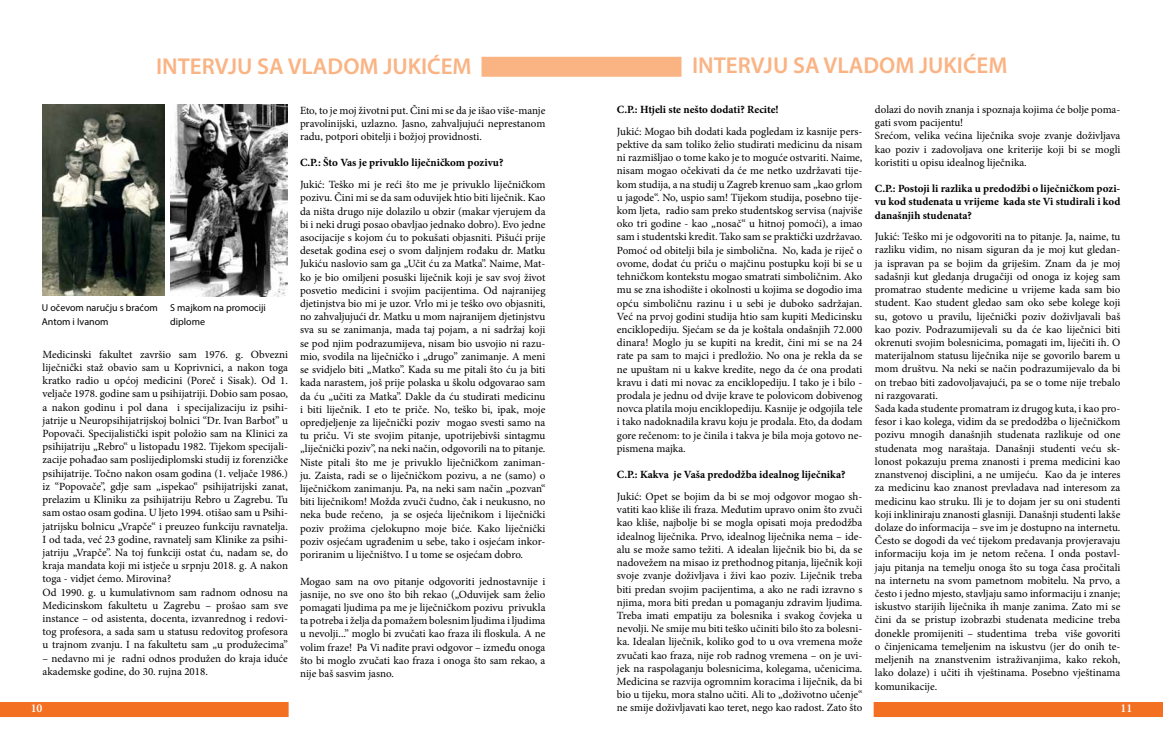
<style>
.page{position:relative;width:1163px;height:752px;background:#fff}
.page>*{position:absolute;margin:0;border:0;box-sizing:border-box;transform-origin:0 0}
.t1{font:600 23px "Myriad Pro";color:#fab383}
.t2{font:600 12px "Minion Pro";color:#fff}
.t3{font:11px/13.2px "Minion Pro";color:#000;text-align:justify}
.t4{font:700 11px/13.2px "Minion Pro";color:#000;text-align:justify}
.t5{font:10px/13.5px "Myriad Pro";color:#000}
</style>
<div class="page">
<div style="left:0;top:701px;width:288px;height:15px;background:#f36f21"></div>
<div style="left:873px;top:701px;width:289px;height:15px;background:#f36f21"></div>
<div style="left:481px;top:57px;width:200px;height:20px;background:#fab383"></div>
<img style="left:43px;top:105px;width:121px;height:191px">
<img style="left:170px;top:105px;width:118px;height:191px">
<h1 class="t1" style="left:156px;top:52px;width:72px">INTERVJU</h1>
<h1 class="t1" style="left:257px;top:52px;width:138px">SA VLADOM JUKI</h1>
<h1 class="t1" style="left:427px;top:52px;width:46px">ĆEM</h1>
<h1 class="t1" style="left:692px;top:51px;width:72px">INTERVJU</h1>
<h1 class="t1" style="left:793px;top:51px;width:138px">SA VLADOM JUKI</h1>
<h1 class="t1" style="left:962px;top:51px;width:46px">ĆEM</h1>
<p class="t4" style="left:617px;top:103px;width:163px">C.P.: Htjeli ste nešto dodati? Recite!</p>
<p class="t3" style="left:617px;top:125px;width:247px">Jukić: Mogao bih dodati kada pogledam iz kasnije pers&shy;pektive da sam toliko želio studirati medicinu da nisam ni razmišljao o tome kako je to moguće ostvariti. Naime, nisam mogao očekivati da će me netko uzdržavati tije&shy;kom studija, a na studij u Zagreb krenuo sam „kao grlom u jagode“. No, uspio sam! Tijekom studija, posebno tije&shy;kom ljeta, radio sam preko studentskog servisa (najviše oko tri godine - kao „nosač“ u hitnoj pomoći), a imao sam i studentski kredit. Tako sam se praktički uzdržavao.<br>Pomoć od obitelji bila je simbolična. No, kada je riječ o ovome, dodat ću priču o majčinu postupku koji bi se u tehničkom kontekstu mogao smatrati simboličnim. Ako mu se zna ishodište i okolnosti u kojima se dogodio ima opću simboličnu razinu i u sebi je duboko sadržajan.<br>Već na prvoj godini studija htio sam kupiti Medicinsku enciklopediju. Sjećam se da je koštala ondašnjih 72.000 dinara! Moglo ju se kupiti na kredit, čini mi se na 24 rate pa sam to majci i predložio. No ona je rekla da se ne upuštam ni u kakve kredite, nego da će ona prodati kravu i dati mi novac za enciklopediju. I tako je i bilo - prodala je jednu od dvije krave te polovicom dobivenog novca platila moju enciklopediju. Kasnije je odgojila tele i tako nadoknadila kravu koju je prodala. Eto, da dodam gore rečenom: to je činila i takva je bila moja gotovo ne&shy;pismena majka.</p>
<p class="t4" style="left:617px;top:468px;width:230px">C.P.: Kakva je Vaša predodžba idealnog liječnika?</p>
<p class="t3" style="left:617px;top:489px;width:247px">Jukić: Opet se bojim da bi se moj odgovor mogao sh&shy;vatiti kao kliše ili fraza. Međutim upravo onim što zvuči kao kliše, najbolje bi se mogla opisati moja predodžba idealnog liječnika. Prvo, idealnog liječnika nema – ide&shy;alu se može samo težiti. A idealan liječnik bio bi, da se nadovežem na misao iz prethodnog pitanja, liječnik koji svoje zvanje doživljava i živi kao poziv. Liječnik treba biti predan svojim pacijentima, a ako ne radi izravno s njima, mora biti predan u pomaganju zdravim ljudima.<br>Treba imati empatiju za bolesnika i svakog čovjeka u nevolji. Ne smije mu biti teško učiniti bilo što za bolesni&shy;ka. Idealan liječnik, koliko god to u ova vremena može zvučati kao fraza, nije rob radnog vremena – on je uvi&shy;jek na raspolaganju bolesnicima, kolegama, učenicima.<br>Medicina se razvija ogromnim koracima i liječnik, da bi bio u tijeku, mora stalno učiti. Ali to „doživotno učenje“ ne smije doživljavati kao teret, nego kao radost. Zato što</p>
<p class="t3" style="left:300px;top:104px;width:247px">Eto, to je moj životni put. Čini mi se da je išao više-manje pravolinijski, uzlazno. Jasno, zahvaljujući neprestanom radu, potpori obitelji i božjoj providnosti.</p>
<p class="t4" style="left:300px;top:156px;width:205px">C.P.: Što Vas je privuklo liječničkom pozivu?</p>
<p class="t3" style="left:300px;top:178px;width:247px">Jukić: Teško mi je reći što me je privuklo liječničkom pozivu. Čini mi se da sam oduvijek htio biti liječnik. Kao da ništa drugo nije dolazilo u obzir (makar vjerujem da bi i neki drugi posao obavljao jednako dobro). Evo jedne asocijacije s kojom ću to pokušati objasniti. Pišući prije desetak godina esej o svom daljnjem rođaku dr. Matku Jukiću naslovio sam ga „Učit ću za Matka”. Naime, Mat&shy;ko je bio omiljeni posuški liječnik koji je sav svoj život posvetio medicini i svojim pacijentima. Od najranijeg djetinjstva bio mi je uzor. Vrlo mi je teško ovo objasniti, no zahvaljujući dr. Matku u mom najranijem djetinjstvu sva su se zanimanja, mada taj pojam, a ni sadržaj koji se pod njim podrazumijeva, nisam bio usvojio ni razu&shy;mio, svodila na liječničko i „drugo” zanimanje. A meni se svidjelo biti „Matko”. Kada su me pitali što ću ja biti kada narastem, još prije polaska u školu odgovarao sam da ću „učiti za Matka”. Dakle da ću studirati medicinu i biti liječnik. I eto te priče. No, teško bi, ipak, moje opredjeljenje za liječnički poziv mogao svesti samo na tu priču. Vi ste svojim pitanje, upotrijebivši sintagmu „liječnički poziv”, na neki način, odgovorili na to pitanje.<br>Niste pitali što me je privuklo liječničkom zaniman&shy;ju. Zaista, radi se o liječničkom pozivu, a ne (samo) o liječničkom zanimanju. Pa, na neki sam način „pozvan“ biti liječnikom! Možda zvuči čudno, čak i neukusno, no neka bude rečeno, ja se osjeća liječnikom i liječnički poziv prožima cjelokupno moje biće. Kako liječnički poziv osjećam ugrađenim u sebe, tako i osjećam inkor&shy;poriranim u liječništvo. I u tome se osjećam dobro.</p>
<p class="t3" style="left:300px;top:574px;width:247px">Mogao sam na ovo pitanje odgovoriti jednostavnije i jasnije, no sve ono što bih rekao („Oduvijek sam želio pomagati ljudima pa me je liječničkom pozivu privukla ta potreba i želja da pomažem bolesnim ljudima i ljudima u nevolji...” moglo bi zvučati kao fraza ili floskula. A ne volim fraze! Pa Vi nađite pravi odgovor – između onoga što bi moglo zvučati kao fraza i onoga što sam rekao, a nije baš sasvim jasno.</p>
<p class="t3" style="left:874px;top:103px;width:247px;text-align:left">dolazi do novih znanja i spoznaja kojima će bolje poma&shy;gati svom pacijentu!<br>Srećom, velika većina liječnika svoje zvanje doživljava kao poziv i zadovoljava one kriterije koji bi se mogli koristiti u opisu idealnog liječnika.</p>
<p class="t4" style="left:874px;top:182px;width:247px">C.P.: Postoji li razlika u predodžbi o liječničkom pozi&shy;vu kod studenata u vrijeme kada ste Vi studirali i kod današnjih studenata?</p>
<p class="t3" style="left:874px;top:230px;width:247px;text-align:left">Jukić: Teško mi je odgovoriti na to pitanje. Ja, naime, tu razliku vidim, no nisam siguran da je moj kut gledan&shy;ja ispravan pa se bojim da griješim. Znam da je moj sadašnji kut gledanja drugačiji od onoga iz kojeg sam promatrao studente medicine u vrijeme kada sam bio student. Kao student gledao sam oko sebe kolege koji su, gotovo u pravilu, liječnički poziv doživljavali baš kao poziv. Podrazumijevali su da će kao liječnici biti okrenuti svojim bolesnicima, pomagati im, liječiti ih. O materijalnom statusu liječnika nije se govorilo barem u mom društvu. Na neki se način podrazumijevalo da bi on trebao biti zadovoljavajući, pa se o tome nije trebalo ni razgovarati.<br>Sada kada studente promatram iz drugog kuta, i kao pro&shy;fesor i kao kolega, vidim da se predodžba o liječničkom pozivu mnogih današnjih studenata razlikuje od one studenata mog naraštaja. Današnji studenti veću sk&shy;lonost pokazuju prema znanosti i prema medicini kao znanstvenoj disciplini, a ne umijeću. Kao da je interes za medicinu kao znanost prevladava nad interesom za medicinu kao struku. Ili je to dojam jer su oni studenti koji inkliniraju znanosti glasniji. Današnji studenti lakše dolaze do informacija – sve im je dostupno na internetu.<br>Često se dogodi da već tijekom predavanja provjeravaju informaciju koja im je netom rečena. I onda postavl&shy;jaju pitanja na temelju onoga što su toga časa pročitali na internetu na svom pametnom mobitelu. Na prvo, a često i jedno mjesto, stavljaju samo informaciju i znanje; iskustvo starijih liječnika ih manje zanima. Zato mi se čini da se pristup izobrazbi studenata medicine treba donekle promijeniti – studentima treba više govoriti o činjenicama temeljenim na iskustvu (jer do onih te&shy;meljenih na znanstvenim istraživanjima, kako rekoh, lako dolaze) i učiti ih vještinama. Posebno vještinama komunikacije.</p>
<p class="t5" style="left:42px;top:301px;width:117px">U očevom naručju s braćom<br>Antom i Ivanom</p>
<p class="t5" style="left:170px;top:301px;width:97px">S majkom na promociji diplome</p>
<p class="t3" style="left:43px;top:347px;width:247px;text-align:left">Medicinski fakultet završio sam 1976. g. Obvezni liječnički staž obavio sam u Koprivnici, a nakon toga kratko radio u općoj medicini (Poreč i Sisak). Od 1. veljače 1978. godine sam u psihijatriji. Dobio sam posao, a nakon godinu i pol dana i specijalizaciju iz psihi&shy;jatrije u Neuropsihijatrijskoj bolnici “Dr. Ivan Barbot” u Popovači. Specijalistički ispit položio sam na Klinici za psihijatriju „Rebro“ u listopadu 1982. Tijekom specijali&shy;zacije pohađao sam poslijediplomski studij iz forenzičke psihijatrije. Točno nakon osam godina (1. veljače 1986.) iz “Popovače”, gdje sam „ispekao“ psihijatrijski zanat, prelazim u Kliniku za psihijatriju Rebro u Zagrebu. Tu sam ostao osam godina. U ljeto 1994. otišao sam u Psihi&shy;jatrijsku bolnicu „Vrapče“ i preuzeo funkciju ravnatelja.<br>I od tada, već 23 godine, ravnatelj sam Klinike za psihi&shy;jatriju „Vrapče”. Na toj funkciji ostat ću, nadam se, do kraja mandata koji mi istječe u srpnju 2018. g. A nakon toga - vidjet ćemo. Mirovina?<br>Od 1990. g. u kumulativnom sam radnom odnosu na Medicinskom fakultetu u Zagrebu – prošao sam sve instance – od asistenta, docenta, izvanrednog i redovi&shy;tog profesora, a sada sam u statusu redovitog profesora u trajnom zvanju. I na fakultetu sam „u produžecima”</p>
<p class="t3" style="left:43px;top:651px;width:247px">– nedavno mi je radni odnos produžen do kraja iduće akademske godine, do 30. rujna 2018.</p>
<p class="t2" style="left:31px;top:700px;width:13px">10</p>
<p class="t2" style="left:1120px;top:700px;width:13px">11</p>
</div>
